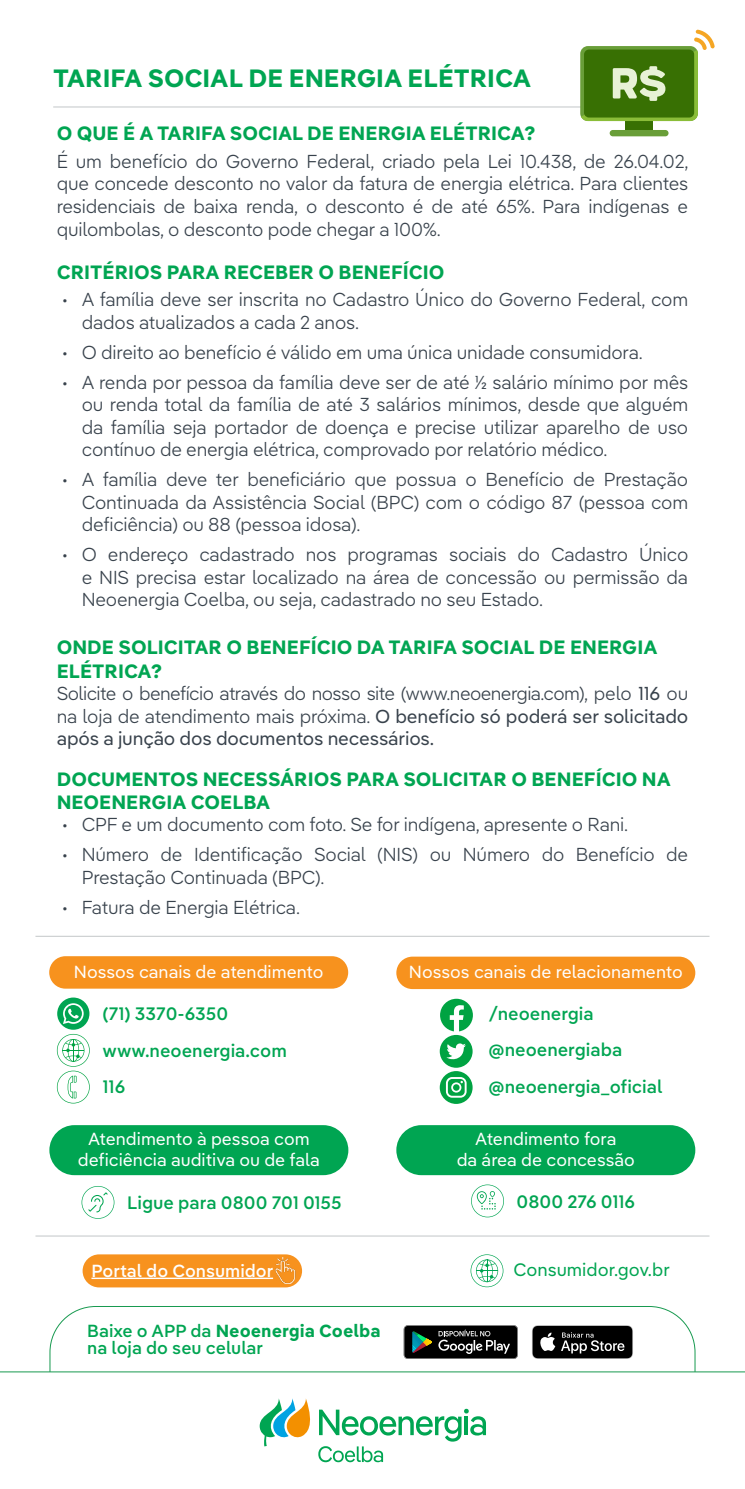
<style>
.page{position:relative;width:745px;height:1489px;background:#fff}
.page>*{position:absolute;margin:0;border:0;box-sizing:border-box;transform-origin:0 0}
.t1{font:700 25px "Iber Pangea Text";color:#00a552}
.t2{font:700 19.25px/23px "Iber Pangea Text";color:#00a552}
.t3{font:300 18.75px/22.5px "Iber Pangea Text";letter-spacing:-.01em;color:#38424c;text-align:justify}
.t4{font:500 18px/36.5px "Iber Pangea Text";color:#00a552}
.t5{font:18px "Iber Pangea Text";color:#00a552}
.t6{font:17.5px/21px "Iber Pangea Text";color:#fff;text-align:center}
.t7{font:500 17.5px/17.5px "Iber Pangea Text";color:#00a552}
.t8{font:500 17.5px "Iber Pangea Text";color:#fff}
.s1{font-weight:400}
.s2{font-weight:700}
</style>
<div class="page">
<hr style="left:53px;top:106px;width:638px;height:2px;background:#cfd2d3">
<div style="left:625px;top:121px;width:27px;height:9px;background:#387003"></div>
<div style="left:609px;top:130px;width:59px;height:6px;background:#699e38;border-radius:3px"></div>
<svg style="left:580px;top:30px;width:134px;height:91px"></svg>
<hr style="left:35px;top:935px;width:674px;height:1px;background:#cfd2d3">
<div style="left:49px;top:956px;width:299px;height:32px;background:#f7921e;border-radius:16px"></div>
<div style="left:396px;top:956px;width:298px;height:33px;background:#f7921e;border-radius:16px"></div>
<div style="left:49px;top:1125px;width:299px;height:50px;background:#00a552;border-radius:25px"></div>
<svg style="left:81px;top:1186px;width:33px;height:32px"></svg>
<div style="left:396px;top:1125px;width:298px;height:50px;background:#00a552;border-radius:25px"></div>
<svg style="left:471px;top:1184px;width:32px;height:33px"></svg>
<hr style="left:35px;top:1235px;width:674px;height:1px;background:#cfd2d3">
<svg style="left:49px;top:1306px;width:646px;height:65px"></svg>
<svg style="left:0;top:1371px;width:744px;height:92px"></svg>
<svg style="left:259px;top:1398px;width:226px;height:63px"></svg>
<div style="left:82px;top:1254px;width:220px;height:33px;background:#f7921e;border-radius:17px"></div>
<hr style="left:91px;top:1277px;width:182px;height:1px;background:#fff">
<img style="left:275px;top:1257px;width:23px;height:25px">
<svg style="left:470px;top:1254px;width:33px;height:33px"></svg>
<svg style="left:439px;top:998px;width:33px;height:105px"></svg>
<svg style="left:57px;top:997px;width:33px;height:106px"></svg>
<h1 class="t1" style="left:53px;top:59px;width:479px">TARIFA SOCIAL DE ENERGIA ELÉTRICA</h1>
<p class="t2" style="left:57px;top:121px;width:480px">O QUE É A TARIFA SOCIAL DE ENERGIA ELÉTRICA?</p>
<p class="t3" style="left:57px;top:149px;width:633px">É um benefício do Governo Federal, criado pela Lei 10.438, de 26.04.02, que concede desconto no valor da fatura de energia elétrica. Para clientes residenciais de baixa renda, o desconto é de até 65%. Para indígenas e quilombolas, o desconto pode chegar a 100%.</p>
<p class="t2" style="left:57px;top:259px;width:389px">CRITÉRIOS PARA RECEBER O BENEFÍCIO</p>
<p class="t3" style="left:82px;top:287px;width:607px;text-indent:-20px">• A família deve ser inscrita no Cadastro Único do Governo Federal, com dados atualizados a cada 2 anos.</p>
<p class="t3" style="left:62px;top:340px;width:582px">• O direito ao benefício é válido em uma única unidade consumidora.</p>
<p class="t3" style="left:82px;top:370px;width:607px;text-indent:-20px">• A renda por pessoa da família deve ser de até ½ salário mínimo por mês ou renda total da família de até 3 salários mínimos, desde que alguém da família seja portador de doença e precise utilizar aparelho de uso contínuo de energia elétrica, comprovado por relatório médico.</p>
<p class="t3" style="left:82px;top:467px;width:607px;text-indent:-20px">• A família deve ter beneficiário que possua o Benefício de Prestação Continuada da Assistência Social (BPC) com o código 87 (pessoa com deficiência) ou 88 (pessoa idosa).</p>
<p class="t3" style="left:82px;top:542px;width:607px;text-indent:-20px">• O endereço cadastrado nos programas sociais do Cadastro Único e NIS precisa estar localizado na área de concessão ou permissão da Neoenergia Coelba, ou seja, cadastrado no seu Estado.</p>
<p class="t2" style="left:57px;top:635px;width:601px">ONDE SOLICITAR O BENEFÍCIO DA TARIFA SOCIAL DE ENERGIA<br>ELÉTRICA?</p>
<p class="t3" style="left:57px;top:681px;width:632px">Solicite o benefício através do nosso site (www.neoenergia.com), pelo <span class="s1">116</span> ou na loja de atendimento mais próxima. <span class="s1">O benefício só poderá ser solicitado após a junção dos documentos necessários.</span></p>
<p class="t2" style="left:57px;top:766px;width:615px">DOCUMENTOS NECESSÁRIOS PARA SOLICITAR O BENEFÍCIO NA<br>NEOENERGIA COELBA</p>
<p class="t3" style="left:62px;top:812px;width:567px">• CPF e um documento com foto. Se for indígena, apresente o Rani.</p>
<p class="t3" style="left:82px;top:842px;width:607px;text-indent:-20px">• Número de Identificação Social (NIS) ou Número do Benefício de<br>Prestação Continuada (BPC).</p>
<p class="t3" style="left:62px;top:895px;width:239px">• Fatura de Energia Elétrica.</p>
<p class="t6" style="left:74px;top:959px;width:251px">Nossos canais de atendimento</p>
<p class="t4" style="left:102px;top:994px;width:186px">(71) 3370-6350 www.neoenergia.com<br>116</p>
<p class="t6" style="left:78px;top:1127px;width:243px">Atendimento à pessoa com deficiência auditiva ou de fala</p>
<p class="t4" style="left:127px;top:1182px;width:216px">Ligue para 0800 701 0155</p>
<p class="t6" style="left:408px;top:960px;width:275px">Nossos canais de relacionamento</p>
<p class="t4" style="left:488px;top:993px;width:175px">/neoenergia @neoenergiaba @neoenergia_oficial</p>
<p class="t6" style="left:456px;top:1127px;width:180px">Atendimento fora<br>da área de concessão</p>
<p class="t4" style="left:516px;top:1181px;width:120px">0800 276 0116</p>
<p class="t8" style="left:91px;top:1256px;width:183px">Portal do Consumidor</p>
<p class="t5" style="left:513px;top:1255px;width:158px">Consumidor.gov.br</p>
<p class="t7" style="left:87px;top:1320px;width:295px">Baixe o APP da <span class="s2">Neoenergia Coelba </span>na loja do seu celular</p>
</div>
